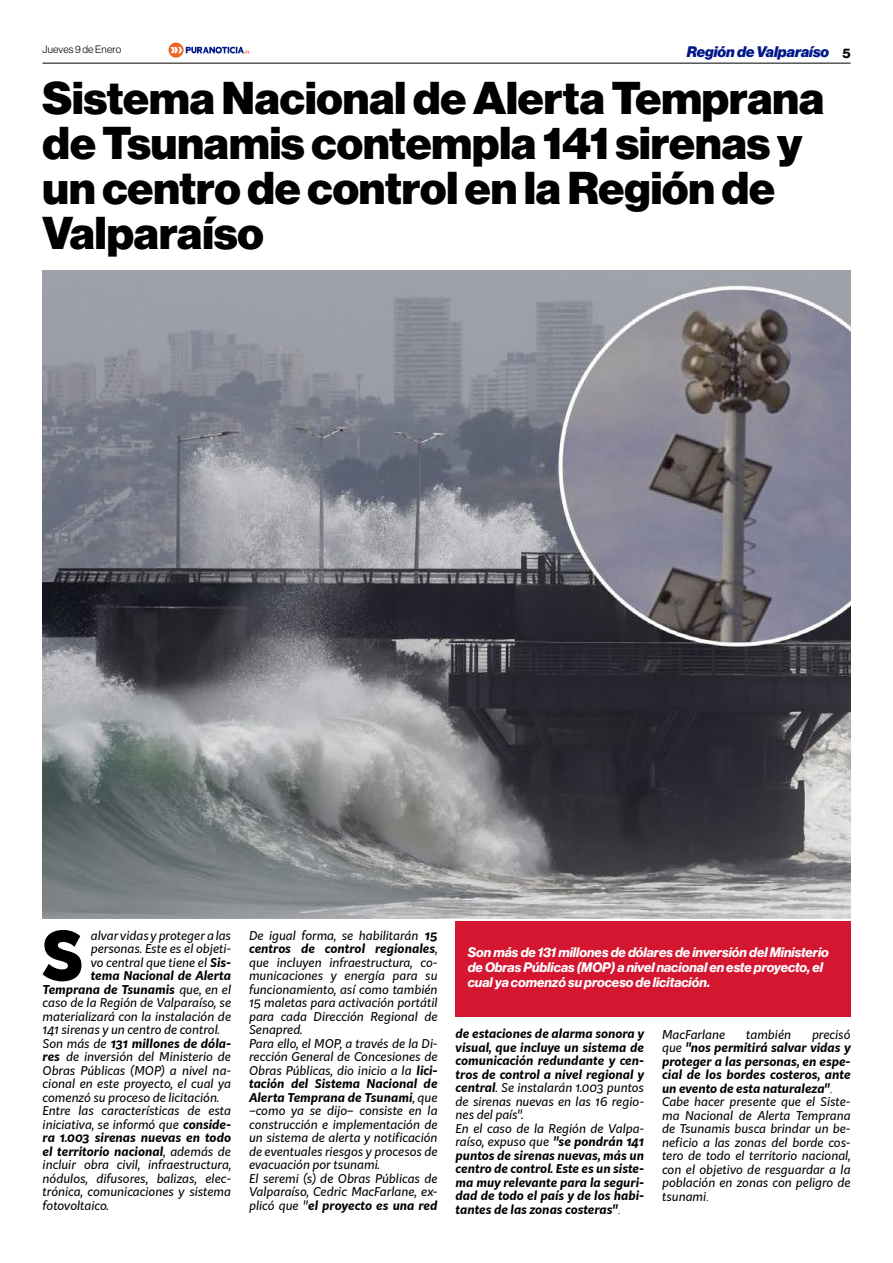
<style>
.page{position:relative;width:893px;height:1263px;background:#fff}
.page>*{position:absolute;margin:0;border:0;box-sizing:border-box;transform-origin:0 0}
.t1{font:900 66.3px "Kit Sans";color:#000}
.t2{font:900 45px/45px "Neue Haas Display";color:#000}
.t3{font:italic 900 15px "Neue Haas Display";color:#00178a}
.t4{font:italic 700 13.5px/15px "Neue Haas Display";color:#fff}
.t5{font:italic 12px/13.5px "Kit Sans";color:#000}
.t6{font:italic 700 12px/13.5px "Kit Sans";color:#000}
.t7{font:10.5px "N Haas Grotesk DS Pro 45 Lt";letter-spacing:.02em;color:#000}
.s1{font-family:"N Haas Grotesk DS Pro 75 Bd";font-weight:400;font-style:normal;font-size:13.5px;color:#000}
.s2{font-weight:700}
.s3{font-weight:400}
.s4{font-family:"Times New Roman";font-weight:400}
.s5{font-family:"Times New Roman"}
</style>
<div class="page">
<hr style="left:43px;top:63px;width:807px;height:1px;background:#000">
<svg style="left:168px;top:43px;width:82px;height:15px"></svg>
<img style="left:43px;top:270px;width:807px;height:648px">
<div style="left:455px;top:921px;width:395px;height:95px;background:#d41630"></div>
<p class="t7" style="left:43px;top:44px;width:80px">Jueves 9 de Enero</p>
<p class="t3" style="left:687px;top:43px;width:165px">Región de Valparaíso <span class="s1">5</span></p>
<h2 class="t2" style="left:43px;top:77px;width:783px">Sistema Nacional de Alerta Temprana de Tsunamis contempla 141 sirenas y un centro de control en la Región de<br>Valparaíso</h2>
<h1 class="t1" style="left:42px;top:896px;width:43px">S</h1>
<p class="t5" style="left:91px;top:928px;width:142px">alvar vidas y proteger a las</p>
<p class="t5" style="left:91px;top:941px;width:142px">personas. Este es el objeti-</p>
<p class="t5" style="left:91px;top:955px;width:142px">vo central que tiene el <span class="s2">Sis-</span></p>
<p class="t6" style="left:91px;top:968px;width:142px">tema Nacional de Alerta</p>
<p class="t6" style="left:43px;top:981px;width:190px">Temprana de Tsunamis <span class="s3">que, en el</span></p>
<p class="t5" style="left:43px;top:995px;width:190px">caso de la Región de Valparaíso, se</p>
<p class="t5" style="left:43px;top:1009px;width:190px">materializará con la instalación de</p>
<p class="t5" style="left:43px;top:1022px;width:179px">141 sirenas y un centro de control.</p>
<p class="t6" style="left:43px;top:1035px;width:190px"><span class="s3">Son más de</span> 131 millones de dóla-</p>
<p class="t5" style="left:43px;top:1049px;width:190px"><span class="s2">res</span> de inversión del Ministerio de</p>
<p class="t5" style="left:43px;top:1063px;width:190px">Obras Públicas (MOP) a nivel na-</p>
<p class="t5" style="left:43px;top:1076px;width:190px">cional en este proyecto, el cual ya</p>
<p class="t5" style="left:43px;top:1090px;width:178px">comenzó su proceso de licitación.</p>
<p class="t5" style="left:43px;top:1103px;width:190px">Entre las características de esta</p>
<p class="t5" style="left:43px;top:1117px;width:190px">iniciativa, se informó que <span class="s2">conside-</span></p>
<p class="t6" style="left:43px;top:1130px;width:190px">ra 1.003 sirenas nuevas en todo</p>
<p class="t6" style="left:43px;top:1143px;width:190px">el territorio nacional<span class="s3">, además de</span></p>
<p class="t5" style="left:43px;top:1157px;width:190px">incluir obra civil, infraestructura,</p>
<p class="t5" style="left:43px;top:1171px;width:190px">nódulos, difusores, balizas, elec-</p>
<p class="t5" style="left:43px;top:1184px;width:190px">trónica, comunicaciones y sistema</p>
<p class="t5" style="left:43px;top:1198px;width:68px">fotovoltaico.</p>
<p class="t5" style="left:249px;top:928px;width:190px">De igual forma, se habilitarán <span class="s2">15 centros de control regionales</span>, que incluyen infraestructura, co&shy;municaciones y energía para su funcionamiento, así como también<br>15 maletas para activación portátil para cada Dirección Regional de<br>Senapred.<br>Para ello, el MOP, a través de la Di&shy;rección General de Concesiones de<br>Obras Públicas, dio inicio a la <span class="s2">lici&shy;tación del Sistema Nacional de<br>Alerta Temprana de Tsunami</span>, que –como ya se dijo– consiste en la construcción e implementación de un sistema de alerta y notificación de eventuales riesgos y procesos de evacuación por tsunami.<br>El seremi (s) de Obras Públicas de<br>Valparaíso, Cedric MacFarlane, ex&shy;plicó que "<span class="s2">el proyecto es una red</span></p>
<p class="t4" style="left:468px;top:945px;width:363px">Son más de 131 millones de dólares de inversión del Ministerio de Obras Públicas (MOP) a nivel nacional en este proyecto, el cual ya comenzó su proceso de licitación.</p>
<p class="t6" style="left:456px;top:1026px;width:190px">de estaciones de alarma sonora y visual, que incluye un sistema de comunicación redundante y cen&shy;tros de control a nivel regional y central<span class="s3">. Se instalarán 1.003 puntos de sirenas nuevas en las 16 regio&shy;nes del país".<br>En el caso de la Región de Valpa&shy;raíso, expuso que</span> "se pondrán 141 puntos de sirenas nuevas, más un centro de control. Este es un siste&shy;ma muy relevante para la seguri&shy;dad de todo el país y de los habi&shy;tantes de las zonas costeras"<span class="s4">.</span></p>
<p class="t5" style="left:662px;top:1027px;width:65px">MacFarlane</p>
<p class="t5" style="left:746px;top:1027px;width:46px">también</p>
<p class="t5" style="left:662px;top:1027px;width:190px;text-indent:150px">precisó que <span class="s2">"nos permitirá salvar vidas y proteger a las personas, en espe&shy;cial de los bordes costeros, ante un evento de esta naturaleza"</span><span class="s5">.<br></span>Cabe hacer presente que el Siste&shy;ma Nacional de Alerta Temprana de Tsunamis busca brindar un be&shy;neficio a las zonas del borde cos&shy;tero de todo el territorio nacional, con el objetivo de resguardar a la población en zonas con peligro de tsunami<span class="s5">.</span></p>
</div>
